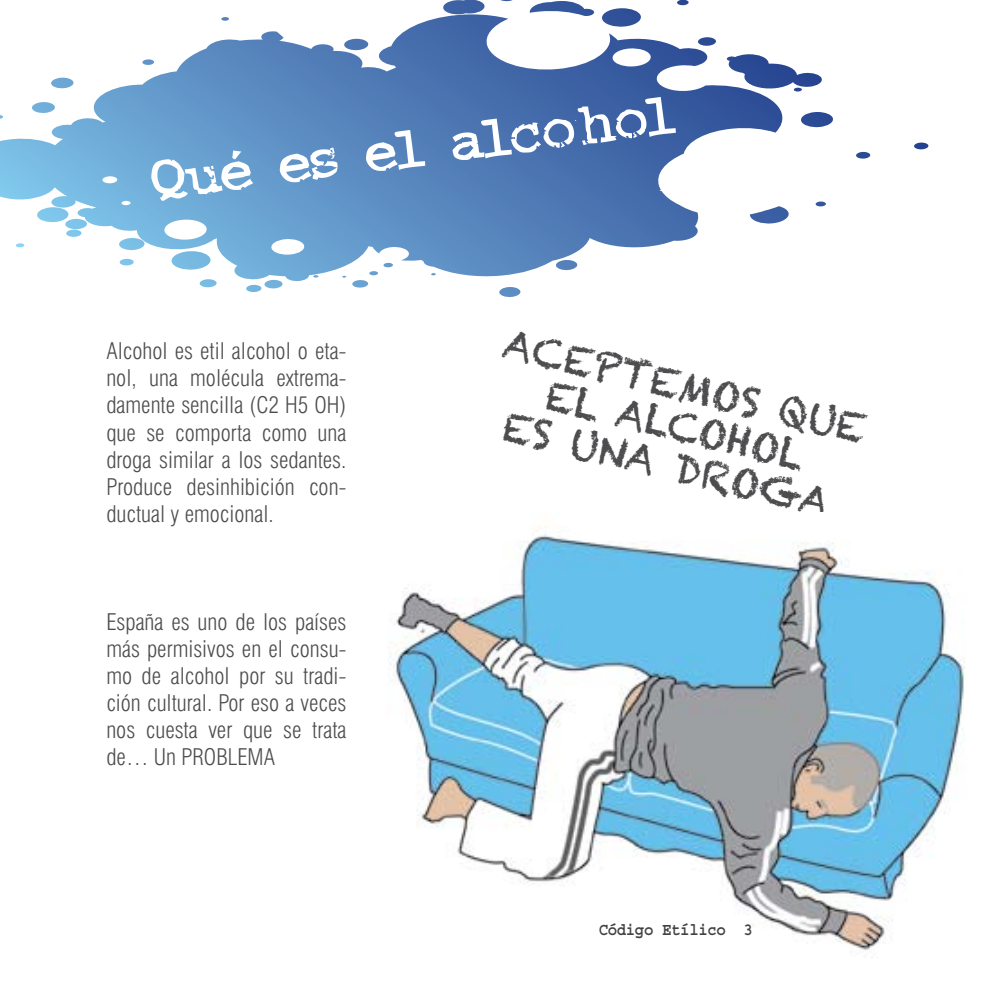
<style>
.page{position:relative;width:993px;height:993px;background:#fff}
.page>*{position:absolute;margin:0;border:0;box-sizing:border-box;transform-origin:0 0}
.t1{font:40px/40px "Chalkduster";color:#4d4d4f;text-align:center}
.t2{font:300 condensed 22.5px/27px "Swiss 721 BT";color:#4d4d4f;text-align:justify}
.t3{font:700 17.5px "Courier";letter-spacing:-.025em;color:#414142;scale:.9 1}
</style>
<div class="page">
<svg style="left:0;top:0;width:688px;height:281px"></svg>
<svg style="left:151px;top:97px;width:524px;height:104px;background:#6890c2"></svg>
<svg style="left:232px;top:150px;width:9px;height:9px"></svg>
<img style="left:390px;top:527px;width:575px;height:425px">
<p class="t2" style="left:106px;top:337px;width:241px">Alcohol es etil alcohol o eta&shy;nol, una molécula extrema&shy;damente sencilla (C2 H5 OH) que se comporta como una droga similar a los sedantes.<br>Produce desinhibición con&shy;ductual y emocional.</p>
<p class="t2" style="left:106px;top:607px;width:241px">España es uno de los países más permisivos en el consu&shy;mo de alcohol por su tradi&shy;ción cultural. Por eso a veces nos cuesta ver que se trata de… Un PROBLEMA</p>
<h1 class="t1" style="left:508px;top:324px;width:373px;rotate:13deg">ACEPTEMOS QUE<br>EL ALCOHOL<br>ES UNA DROGA</h1>
<p class="t3" style="left:598px;top:920px;width:173px">Código Etílico 3</p>
</div>
